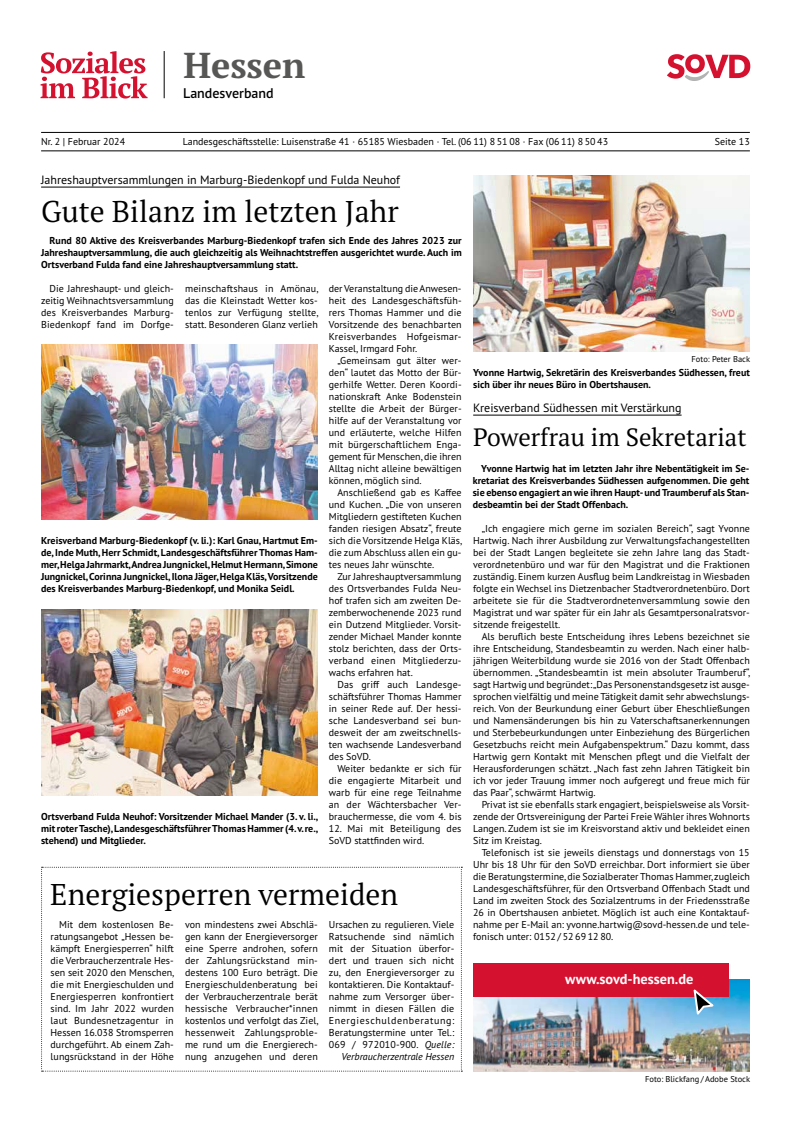
<style>
.page{position:relative;width:791px;height:1134px;background:#fff}
.page>*{position:absolute;margin:0;border:0;box-sizing:border-box;transform-origin:0 0}
.t1{font:700 36px "PT Serif Pro";color:#575756}
.t2{font:30px "PT Serif Pro";color:#000}
.t3{font:25px "PT Serif Pro";color:#000}
.t4{font:700 14.3px "PT Sans Pro";color:#fff}
.t5{font:600 14px "PT Sans Pro";color:#000}
.t6{font:12px "PT Sans Pro";color:#000}
.t7{font:10px/12px "PT Sans Pro";color:#000;text-align:justify}
.t8{font:700 10px/12px "PT Sans Pro";color:#000;text-align:justify}
.t9{font:8.5px "PT Sans Pro";color:#000}
.s1{font-style:italic}
</style>
<div class="page">
<img style="left:473px;top:175px;width:277px;height:177px">
<hr style="left:41px;top:187px;width:359px;height:1px;background:#000">
<hr style="left:473px;top:415px;width:208px;height:1px;background:#000">
<img style="left:41px;top:345px;width:277px;height:175px">
<img style="left:41px;top:610px;width:277px;height:186px">
<svg style="left:41px;top:867px;width:421px;height:204px"></svg>
<img style="left:473px;top:979px;width:277px;height:93px">
<div style="left:473px;top:964px;width:255px;height:33px;background:#d51130"></div>
<svg style="left:692px;top:989px;width:25px;height:27px"></svg>
<hr style="left:164px;top:51px;width:1px;height:47px;background:#000">
<svg style="left:667px;top:54px;width:83px;height:27px"></svg>
<svg style="left:41px;top:51px;width:107px;height:48px"></svg>
<hr style="left:41px;top:132px;width:709px;height:1px;background:#000">
<hr style="left:41px;top:151px;width:709px;height:1px;background:#000">
<h1 class="t1" style="left:183px;top:41px;width:124px">Hessen</h1>
<h3 class="t5" style="left:183px;top:84px;width:92px">Landesverband</h3>
<p class="t7" style="left:41px;top:135px;width:85px">Nr. 2 | Februar 2024</p>
<p class="t7" style="left:183px;top:135px;width:427px">Landesgeschäftsstelle: Luisenstraße 41 · 65185 Wiesbaden · Tel. (06 11) 8 51 08 · Fax (06 11) 8 50 43</p>
<p class="t7" style="left:715px;top:135px;width:36px">Seite 13</p>
<p class="t6" style="left:41px;top:172px;width:360px">Jahreshauptversammlungen in Marburg-Biedenkopf und Fulda Neuhof</p>
<h2 class="t2" style="left:41px;top:191px;width:359px">Gute Bilanz im letzten Jahr</h2>
<p class="t8" style="left:41px;top:234px;width:422px;text-indent:8px">Rund 80 Aktive des Kreisverbandes Marburg-Biedenkopf trafen sich Ende des Jahres 2023 zur Jahreshauptversammlung, die auch gleichzeitig als Weihnachtstreffen ausgerichtet wurde. Auch im Ortsverband Fulda fand eine Jahreshauptversammlung statt.</p>
<p class="t7" style="left:41px;top:282px;width:134px;text-indent:8px">Die Jahreshaupt- und gleich&shy;zeitig Weihnachtsversammlung des Kreisverbandes Marburg-Biedenkopf fand im Dorfge-</p>
<p class="t7" style="left:185px;top:282px;width:135px">meinschaftshaus in Amönau, das die Kleinstadt Wetter kos&shy;tenlos zur Verfügung stellte, statt. Besonderen Glanz verlieh</p>
<p class="t7" style="left:329px;top:282px;width:134px">der Veranstaltung die Anwesen&shy;heit des Landesgeschäftsfüh&shy;rers Thomas Hammer und die Vorsitzende des benachbarten Kreisverbandes Hofgeismar-Kassel, Irmgard Fohr.</p>
<p class="t7" style="left:329px;top:354px;width:134px;text-indent:8px">„Gemeinsam gut älter wer&shy;den“ lautet das Motto der Bür&shy;gerhilfe Wetter. Deren Koordi&shy;nationskraft Anke Bodenstein stellte die Arbeit der Bürger&shy;hilfe auf der Veranstaltung vor und erläuterte, welche Hilfen mit bürgerschaftlichem Enga&shy;gement für Menschen, die ihren Alltag nicht alleine bewältigen können, möglich sind.</p>
<p class="t7" style="left:329px;top:486px;width:135px;text-indent:8px">Anschließend gab es Kaffee und Kuchen. „Die von unseren Mitgliedern gestifteten Kuchen fanden riesigen Absatz“, freute sich die Vorsitzende Helga Kläs, die zum Abschluss allen ein gu&shy;tes neues Jahr wünschte.</p>
<p class="t7" style="left:329px;top:570px;width:134px;text-indent:8px">Zur Jahreshauptversammlung des Ortsverbandes Fulda Neu&shy;hof trafen sich am zweiten De&shy;zemberwochenende 2023 rund ein Dutzend Mitglieder. Vorsit&shy;zender Michael Mander konnte stolz berichten, dass der Orts&shy;verband einen Mitgliederzu&shy;wachs erfahren hat.</p>
<p class="t7" style="left:329px;top:678px;width:134px;text-indent:8px">Das griff auch Landesge&shy;schäftsführer Thomas Hammer in seiner Rede auf. Der hessi&shy;sche Landesverband sei bun&shy;desweit der am zweitschnells&shy;ten wachsende Landesverband des SoVD.</p>
<p class="t7" style="left:329px;top:762px;width:134px;text-indent:8px">Weiter bedankte er sich für die engagierte Mitarbeit und warb für eine rege Teilnahme an der Wächtersbacher Ver&shy;brauchermesse, die vom 4. bis</p>
<p class="t7" style="left:329px;top:822px;width:134px">12. Mai mit Beteiligung des<br>SoVD stattfinden wird.</p>
<p class="t8" style="left:41px;top:534px;width:278px">Kreisverband Marburg-Biedenkopf (v. li.): Karl Gnau, Hartmut Em&shy;de, Inde Muth, Herr Schmidt, Landesgeschäftsführer Thomas Ham&shy;mer, Helga Jahrmarkt, Andrea Jungnickel, Helmut Hermann, Simone Jungnickel, Corinna Jungnickel, Ilona Jäger, Helga Kläs, Vorsitzende des Kreisverbandes Marburg-Biedenkopf, und Monika Seidl.</p>
<p class="t8" style="left:41px;top:810px;width:279px">Ortsverband Fulda Neuhof: Vorsitzender Michael Mander (3. v. li., mit roter Tasche), Landesgeschäftsführer Thomas Hammer (4. v. re., stehend) und Mitglieder.</p>
<h2 class="t2" style="left:50px;top:874px;width:349px">Energiesperren vermeiden</h2>
<p class="t7" style="left:51px;top:918px;width:125px;text-indent:8px">Mit dem kostenlosen Be&shy;ratungsangebot „Hessen be&shy;kämpft Energiesperren“ hilft die Verbraucherzentrale Hes&shy;sen seit 2020 den Menschen, die mit Energieschulden und Energiesperren konfrontiert sind. Im Jahr 2022 wurden laut Bundesnetzagentur in Hessen 16.038 Stromsperren durchgeführt. Ab einem Zah&shy;lungsrückstand in der Höhe</p>
<p class="t7" style="left:185px;top:918px;width:135px">von mindestens zwei Abschlä&shy;gen kann der Energieversorger eine Sperre androhen, sofern der Zahlungsrückstand min&shy;destens 100 Euro beträgt. Die Energieschuldenberatung bei der Verbraucherzentrale berät hessische Verbraucher*innen kostenlos und verfolgt das Ziel, hessenweit Zahlungsproble&shy;me rund um die Energierech&shy;nung anzugehen und deren</p>
<p class="t7" style="left:329px;top:918px;width:127px;text-align:right">Ursachen zu regulieren. Viele<br>Ratsuchende sind nämlich mit der Situation überfor&shy;dert und trauen sich nicht zu, den Energieversorger zu kontaktieren. Die Kontaktauf&shy;nahme zum Versorger über&shy;nimmt in diesen Fällen die<br>Energieschuldenberatung:<br>Beratungstermine unter Tel.:<br>069 / 972010-900. <span class="s1">Quelle:<br>Verbraucherzentrale Hessen</span></p>
<p class="t9" style="left:691px;top:353px;width:60px">Foto: Peter Back</p>
<p class="t8" style="left:473px;top:366px;width:278px">Yvonne Hartwig, Sekretärin des Kreisverbandes Südhessen, freut sich über ihr neues Büro in Obertshausen.</p>
<p class="t6" style="left:473px;top:400px;width:210px">Kreisverband Südhessen mit Verstärkung</p>
<h3 class="t3" style="left:473px;top:421px;width:275px">Powerfrau im Sekretariat</h3>
<p class="t8" style="left:473px;top:462px;width:278px;text-indent:8px">Yvonne Hartwig hat im letzten Jahr ihre Nebentätigkeit im Se&shy;kretariat des Kreisverbandes Südhessen aufgenommen. Die geht sie ebenso engagiert an wie ihren Haupt- und Traumberuf als Stan&shy;desbeamtin bei der Stadt Offenbach.</p>
<p class="t7" style="left:473px;top:522px;width:278px;text-indent:8px">„Ich engagiere mich gerne im sozialen Bereich“, sagt Yvonne Hartwig. Nach ihrer Ausbildung zur Verwaltungsfachangestellten bei der Stadt Langen begleitete sie zehn Jahre lang das Stadt&shy;verordnetenbüro und war für den Magistrat und die Fraktionen zuständig. Einem kurzen Ausflug beim Landkreistag in Wiesbaden folgte ein Wechsel ins Dietzenbacher Stadtverordnetenbüro. Dort arbeitete sie für die Stadtverordnetenversammlung sowie den Magistrat und war später für ein Jahr als Gesamtpersonalratsvor&shy;sitzende freigestellt.</p>
<p class="t7" style="left:473px;top:630px;width:279px;text-indent:8px">Als beruflich beste Entscheidung ihres Lebens bezeichnet sie ihre Entscheidung, Standesbeamtin zu werden. Nach einer halb&shy;jährigen Weiterbildung wurde sie 2016 von der Stadt Offenbach übernommen. „Standesbeamtin ist mein absoluter Traumberuf“, sagt Hartwig und begründet: „Das Personenstandsgesetz ist ausge&shy;sprochen vielfältig und meine Tätigkeit damit sehr abwechslungs&shy;reich. Von der Beurkundung einer Geburt über Eheschließungen und Namensänderungen bis hin zu Vaterschaftsanerkennungen und Sterbebeurkundungen unter Einbeziehung des Bürgerlichen Gesetzbuchs reicht mein Aufgabenspektrum.“ Dazu kommt, dass Hartwig gern Kontakt mit Menschen pflegt und die Vielfalt der Herausforderungen schätzt. „Nach fast zehn Jahren Tätigkeit bin ich vor jeder Trauung immer noch aufgeregt und freue mich für das Paar“, schwärmt Hartwig.</p>
<p class="t7" style="left:473px;top:798px;width:278px;text-indent:8px">Privat ist sie ebenfalls stark engagiert, beispielsweise als Vorsit&shy;zende der Ortsvereinigung der Partei Freie Wähler ihres Wohnorts Langen. Zudem ist sie im Kreisvorstand aktiv und bekleidet einen Sitz im Kreistag.</p>
<p class="t7" style="left:473px;top:846px;width:278px;text-indent:8px">Telefonisch ist sie jeweils dienstags und donnerstags von 15<br>Uhr bis 18 Uhr für den SoVD erreichbar. Dort informiert sie über die Beratungstermine, die Sozialberater Thomas Hammer, zugleich Landesgeschäftsführer, für den Ortsverband Offenbach Stadt und Land im zweiten Stock des Sozialzentrums in der Friedensstraße 26 in Obertshausen anbietet. Möglich ist auch eine Kontaktauf&shy;nahme per E-Mail an: yvonne.hartwig@sovd-hessen.de und tele&shy;fonisch unter: 0152 / 52 69 12 80.</p>
<h3 class="t4" style="left:565px;top:970px;width:130px">www.sovd-hessen.de</h3>
<p class="t9" style="left:645px;top:1073px;width:107px">Foto: Blickfang / Adobe Stock</p>
</div>
